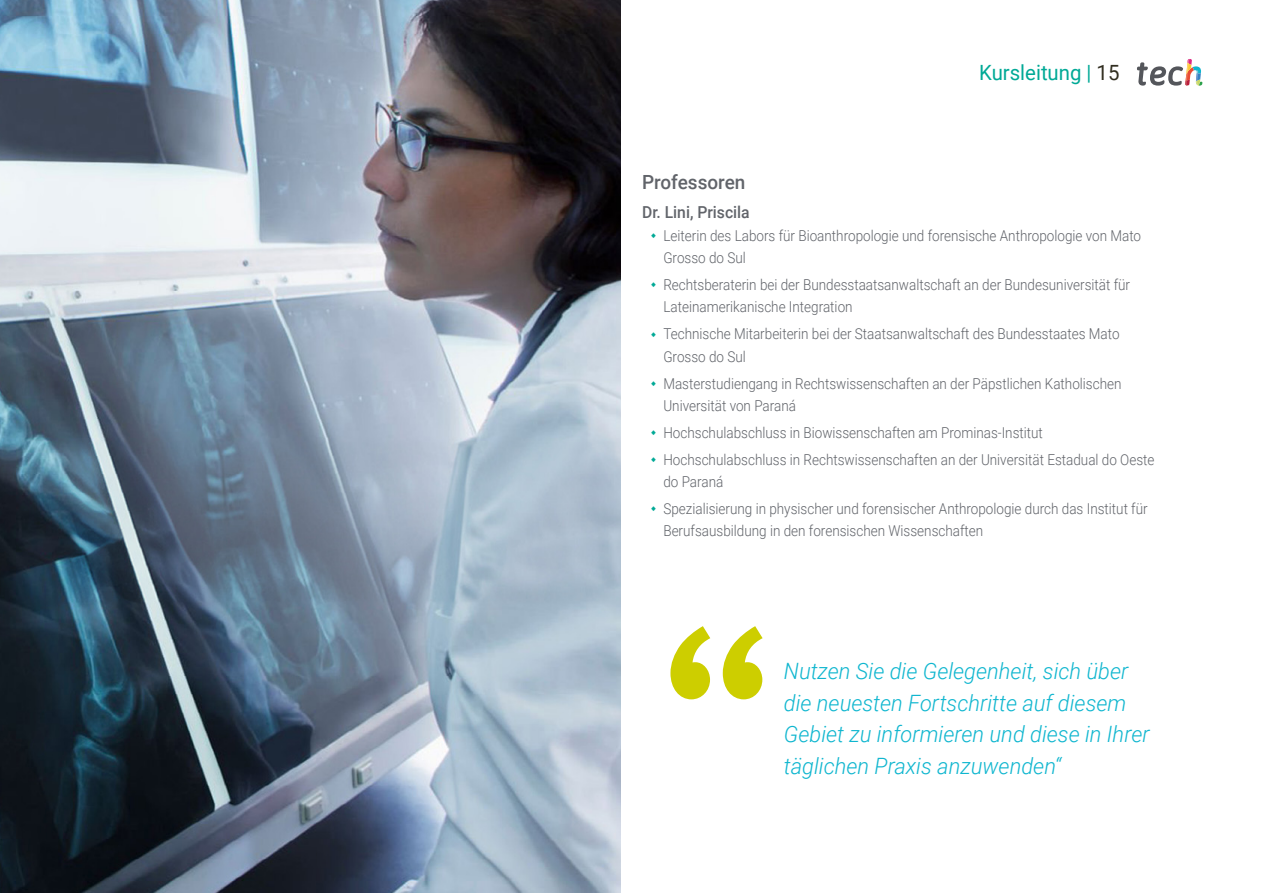
<style>
.page{position:relative;width:1263px;height:893px;background:#fff}
.page>*{position:absolute;margin:0;border:0;box-sizing:border-box;transform-origin:0 0}
.t1{font:italic 300 22.5px/31.5px "Roboto";color:#0fb6cf}
.t2{font:21px "Roboto";color:#00a996}
.t3{font:500 19.5px "Roboto";color:#61646a}
.t4{font:500 16.5px "Roboto";color:#61646a;scale:.95 1}
.t5{font:300 15px/22.5px "Roboto";color:#61646a;scale:.9 1}
.s1{color:#312e20}
</style>
<div class="page">
<img style="left:0;top:0;width:621px;height:893px">
<svg style="left:670px;top:626px;width:93px;height:73px"></svg>
<svg style="left:1137px;top:59px;width:65px;height:27px"></svg>
<h2 class="t2" style="left:979px;top:57px;width:142px">Kursleitung | <span class="s1">15</span></h2>
<h3 class="t3" style="left:642px;top:168px;width:105px">Professoren</h3>
<p class="t4" style="left:642px;top:201px;width:115px">Dr. Lini, Priscila</p>
<p class="t5" style="left:663px;top:224px;width:532px">Leiterin des Labors für Bioanthropologie und forensische Anthropologie von Mato<br>Grosso do Sul</p>
<p class="t5" style="left:663px;top:273px;width:520px">Rechtsberaterin bei der Bundesstaatsanwaltschaft an der Bundesuniversität für<br>Lateinamerikanische Integration</p>
<p class="t5" style="left:663px;top:322px;width:508px">Technische Mitarbeiterin bei der Staatsanwaltschaft des Bundesstaates Mato<br>Grosso do Sul</p>
<p class="t5" style="left:663px;top:371px;width:511px">Masterstudiengang in Rechtswissenschaften an der Päpstlichen Katholischen<br>Universität von Paraná</p>
<p class="t5" style="left:663px;top:418px;width:547px;line-height:26.7px">Hochschulabschluss in Biowissenschaften am Prominas-Institut<br>Hochschulabschluss in Rechtswissenschaften an der Universität Estadual do Oeste</p>
<p class="t5" style="left:663px;top:468px;width:540px;line-height:26.7px">do Paraná<br>Spezialisierung in physischer und forensischer Anthropologie durch das Institut für</p>
<p class="t5" style="left:663px;top:519px;width:357px">Berufsausbildung in den forensischen Wissenschaften</p>
<h1 class="t1" style="left:784px;top:654px;width:367px">Nutzen Sie die Gelegenheit, sich über die neuesten Fortschritte auf diesem Gebiet zu informieren und diese in Ihrer täglichen Praxis anzuwenden“</h1>
</div>
